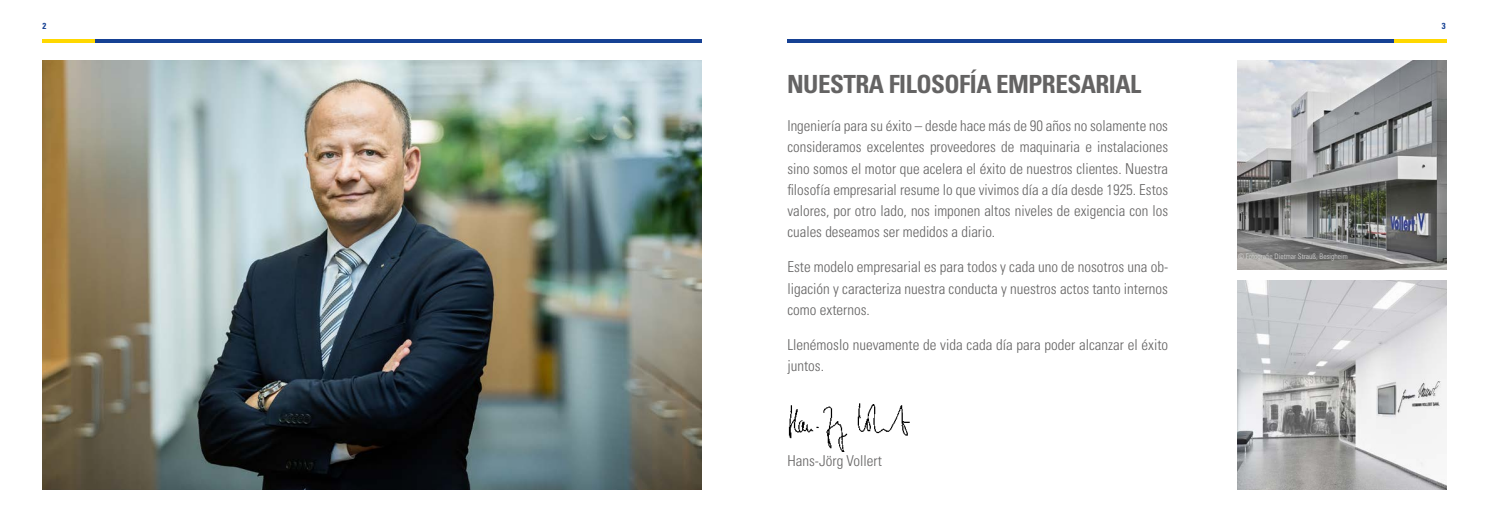
<style>
.page{position:relative;width:1489px;height:525px;background:#fff}
.page>*{position:absolute;margin:0;border:0;box-sizing:border-box;transform-origin:0 0}
.t1{font:700 condensed 25px "Univers LT Std";letter-spacing:-.02em;color:#646363}
.t2{font:300 condensed 15px/21.2px "Univers LT Std";color:#646363;text-align:justify}
.t3{font:700 condensed 8.75px "Univers LT Std";color:#164194}
.t4{font:300 condensed 7.5px "Univers LT Std";color:#dbdbdb}
</style>
<div class="page">
<hr style="left:1393px;top:39px;width:53px;height:3px;background:#ffd800">
<hr style="left:787px;top:39px;width:606px;height:3px;background:#164194">
<hr style="left:42px;top:39px;width:53px;height:3px;background:#ffd800">
<hr style="left:95px;top:39px;width:607px;height:3px;background:#164194">
<img style="left:1237px;top:280px;width:209px;height:209px">
<img style="left:43px;top:60px;width:659px;height:429px">
<img style="left:788px;top:403px;width:122px;height:48px">
<img style="left:1237px;top:60px;width:209px;height:209px">
<p class="t3" style="left:43px;top:20px;width:5px">2</p>
<p class="t3" style="left:1441px;top:20px;width:5px">3</p>
<h1 class="t1" style="left:787px;top:68px;width:356px">NUESTRA FILOSOFÍA EMPRESARIAL</h1>
<p class="t2" style="left:787px;top:115px;width:382px">Ingeniería para su éxito – desde hace más de 90 años no solamente nos consideramos excelentes proveedores de maquinaria e instalaciones sino somos el motor que acelera el éxito de nuestros clientes. Nuestra filosofía empresarial resume lo que vivimos día a día desde 1925. Estos valores, por otro lado, nos imponen altos niveles de exigencia con los cuales deseamos ser medidos a diario.</p>
<p class="t2" style="left:787px;top:256px;width:382px">Este modelo empresarial es para todos y cada uno de nosotros una ob&shy;ligación y caracteriza nuestra conducta y nuestros actos tanto internos como externos.</p>
<p class="t2" style="left:787px;top:334px;width:382px">Llenémoslo nuevamente de vida cada día para poder alcanzar el éxito juntos.</p>
<p class="t2" style="left:787px;top:449px;width:96px">Hans-Jörg Vollert</p>
<p class="t4" style="left:1238px;top:251px;width:111px">© Fotografie Dietmar Strauß, Besigheim</p>
</div>
